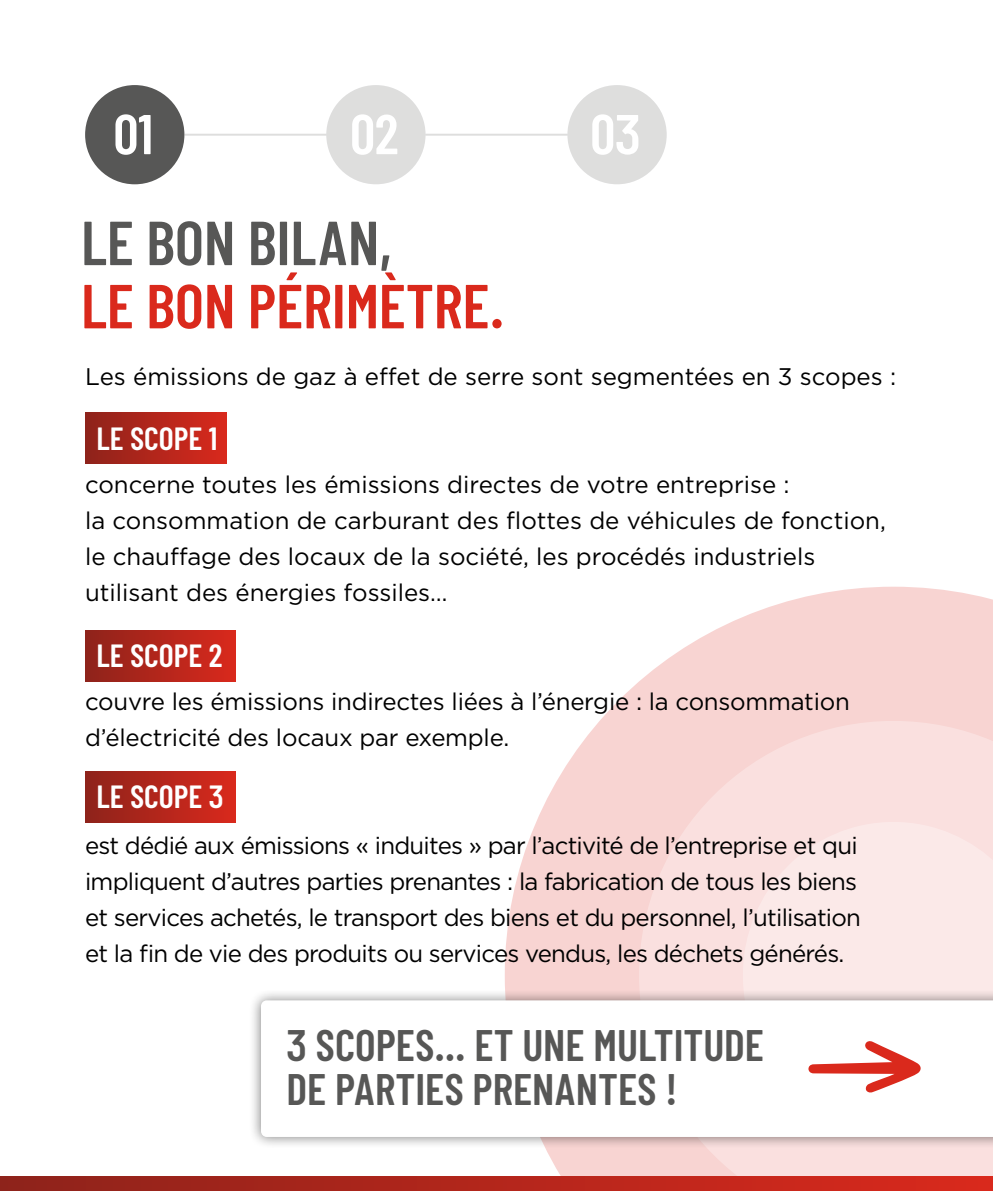
<style>
.page{position:relative;width:993px;height:1191px;background:#fff}
.page>*{position:absolute;margin:0;border:0;box-sizing:border-box;transform-origin:0 0}
.t1{font:600 62px "Barlow Condensed";color:#da291c}
.t2{font:600 62px "Barlow Condensed";color:#575756}
.t3{font:600 56px "Barlow Condensed";color:#fff}
.t4{font:600 44px/44px "Barlow Condensed";color:#575756}
.t5{font:600 32px "Barlow Condensed";color:#fff}
.t6{font:24px/36px "Gotham";letter-spacing:-.01em;color:#000}
.t7{font:24px/36px "Gotham";letter-spacing:-.03em;color:#000}
</style>
<div class="page">
<svg style="left:505px;top:586px;width:487px;height:590px;fill:#f8d4d2"></svg>
<svg style="left:639px;top:721px;width:353px;height:455px;background:#f9dcdb"></svg>
<svg style="left:742px;top:822px;width:250px;height:166px;background:#fae7e6"></svg>
<div style="left:85px;top:412px;width:142px;height:51px;background:linear-gradient(to right,#8e231b,#d8291c)"></div>
<div style="left:85px;top:630px;width:150px;height:51px;background:linear-gradient(to right,#8e231b,#d8291c)"></div>
<div style="left:85px;top:771px;width:150px;height:51px;background:linear-gradient(to right,#8e231b,#d8291c)"></div>
<svg style="left:0;top:1176px;width:992px;height:15px;background:#b3251b"></svg>
<div style="left:85px;top:85px;width:99px;height:99px;background:#575756;border-radius:50%"></div>
<div style="left:326px;top:85px;width:99px;height:99px;background:#dededd;border-radius:50%"></div>
<div style="left:567px;top:85px;width:99px;height:99px;background:#dededd;border-radius:50%"></div>
<hr style="left:184px;top:134px;width:142px;height:2px;background:#575756">
<hr style="left:425px;top:134px;width:142px;height:2px;background:#575756">
<div style="left:249px;top:988px;width:743px;height:161px;background:#000;opacity:.5"></div>
<svg style="left:261px;top:1000px;width:731px;height:137px"></svg>
<svg style="left:806px;top:1038px;width:115px;height:55px"></svg>
<h2 class="t3" style="left:114px;top:99px;width:40px">01</h2>
<h2 class="t3" style="left:350px;top:99px;width:49px">02</h2>
<h2 class="t3" style="left:590px;top:99px;width:51px">03</h2>
<h1 class="t2" style="left:81px;top:204px;width:312px">LE BON BILAN,</h1>
<h1 class="t1" style="left:81px;top:267px;width:425px">LE BON PÉRIMÈTRE.</h1>
<p class="t6" style="left:85px;top:358px;width:812px">Les émissions de gaz à effet de serre sont segmentées en 3 scopes :</p>
<h3 class="t5" style="left:96px;top:418px;width:122px">LE SCOPE 1</h3>
<p class="t6" style="left:85px;top:466px;width:802px">concerne toutes les émissions directes de votre entreprise :<br>la consommation de carburant des flottes de véhicules de fonction, le chauffage des locaux de la société, les procédés industriels utilisant des énergies fossiles…</p>
<h3 class="t5" style="left:96px;top:636px;width:127px">LE SCOPE 2</h3>
<p class="t6" style="left:85px;top:682px;width:766px">couvre les émissions indirectes liées à l’énergie : la consommation d’électricité des locaux par exemple.</p>
<h3 class="t5" style="left:96px;top:777px;width:128px">LE SCOPE 3</h3>
<p class="t7" style="left:85px;top:826px;width:777px">est dédié aux émissions « induites » par l’activité de l’entreprise et qui impliquent d’autres parties prenantes : la fabrication de tous les biens et services achetés, le transport des biens et du personnel, l’utilisation et la fin de vie des produits ou services vendus, les déchets générés.</p>
<h3 class="t4" style="left:286px;top:1022px;width:478px">3 SCOPES… ET UNE MULTITUDE<br>DE PARTIES PRENANTES !</h3>
</div>
